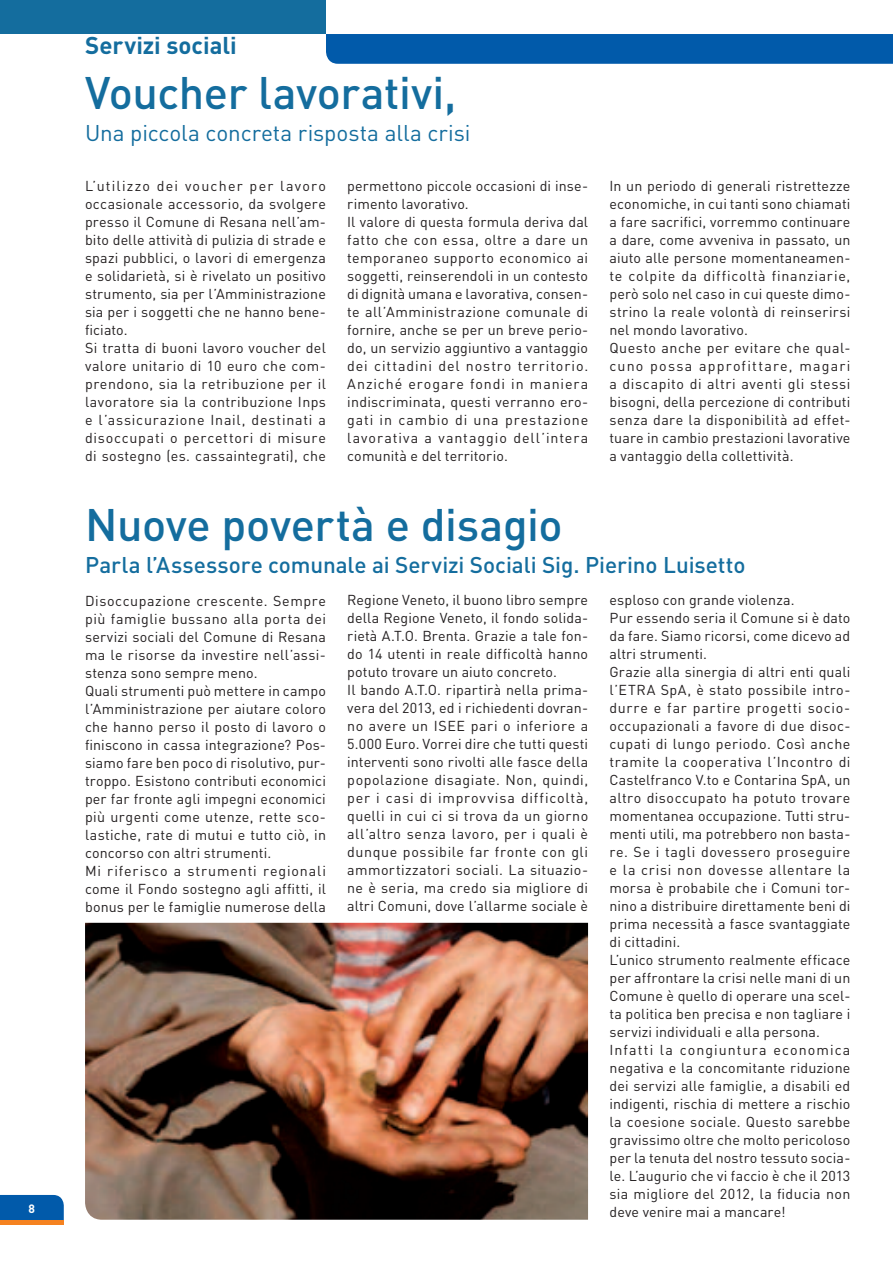
<style>
.page{position:relative;width:893px;height:1263px;background:#fff}
.page>*{position:absolute;margin:0;border:0;box-sizing:border-box;transform-origin:0 0}
.t1{font:500 45px "DIN";letter-spacing:-.01em;color:#146d9e}
.t2{font:700 24px "DIN";color:#146d9e}
.t3{font:500 22.5px "DIN";letter-spacing:-.005em;color:#146d9e}
.t4{font:22.5px "DIN";letter-spacing:-.005em;color:#146d9e}
.t5{font:14.25px/18px "DIN";letter-spacing:.02em;color:#231f20}
.t6{font:700 12px "DIN";color:#fff}
</style>
<div class="page">
<div style="left:0;top:1195px;width:64px;height:25px;background:#015aaa"></div>
<div style="left:0;top:1220px;width:64px;height:5px;background:#f58220"></div>
<div style="left:0;top:0;width:326px;height:34px;background:#146d9e"></div>
<div style="left:326px;top:34px;width:567px;height:30px;background:#015aaa"></div>
<img style="left:85px;top:923px;width:503px;height:297px">
<p class="t6" style="left:29px;top:1201px;width:8px">8</p>
<h2 class="t2" style="left:85px;top:30px;width:153px">Servizi sociali</h2>
<h1 class="t1" style="left:85px;top:64px;width:373px">Voucher lavorativi,</h1>
<h3 class="t4" style="left:85px;top:119px;width:387px">Una piccola concreta risposta alla crisi</h3>
<p class="t5" style="left:85px;top:177px;width:242px">L’utilizzo dei voucher per lavoro occasionale accessorio, da svolgere presso il Comune di Resana nell’am&shy;bito delle attività di pulizia di strade e spazi pubblici, o lavori di emergenza e solidarietà, si è rivelato un positivo strumento, sia per l’Amministrazione sia per i soggetti che ne hanno bene&shy;ficiato.<br>Si tratta di buoni lavoro voucher del valore unitario di 10 euro che com&shy;prendono, sia la retribuzione per il lavoratore sia la contribuzione Inps e l’assicurazione Inail, destinati a disoccupati o percettori di misure di sostegno (es. cassaintegrati), che</p>
<p class="t5" style="left:347px;top:177px;width:242px">permettono piccole occasioni di inse&shy;rimento lavorativo.<br>Il valore di questa formula deriva dal fatto che con essa, oltre a dare un temporaneo supporto economico ai soggetti, reinserendoli in un contesto di dignità umana e lavorativa, consen&shy;te all’Amministrazione comunale di fornire, anche se per un breve perio&shy;do, un servizio aggiuntivo a vantaggio dei cittadini del nostro territorio.<br>Anziché erogare fondi in maniera indiscriminata, questi verranno ero&shy;gati in cambio di una prestazione lavorativa a vantaggio dell’intera comunità e del territorio.</p>
<p class="t5" style="left:609px;top:177px;width:242px">In un periodo di generali ristrettezze economiche, in cui tanti sono chiamati a fare sacrifici, vorremmo continuare a dare, come avveniva in passato, un aiuto alle persone momentaneamen&shy;te colpite da difficoltà finanziarie, però solo nel caso in cui queste dimo&shy;strino la reale volontà di reinserirsi nel mondo lavorativo.<br>Questo anche per evitare che qual&shy;cuno possa approfittare, magari a discapito di altri aventi gli stessi bisogni, della percezione di contributi senza dare la disponibilità ad effet&shy;tuare in cambio prestazioni lavorative a vantaggio della collettività.</p>
<h1 class="t1" style="left:85px;top:496px;width:479px">Nuove povertà e disagio</h1>
<h3 class="t3" style="left:85px;top:550px;width:662px">Parla l’Assessore comunale ai Servizi Sociali Sig. Pierino Luisetto</h3>
<p class="t5" style="left:85px;top:591px;width:242px">Disoccupazione crescente. Sempre più famiglie bussano alla porta dei servizi sociali del Comune di Resana ma le risorse da investire nell’assi&shy;stenza sono sempre meno.<br>Quali strumenti può mettere in campo l’Amministrazione per aiutare coloro che hanno perso il posto di lavoro o finiscono in cassa integrazione? Pos&shy;siamo fare ben poco di risolutivo, pur&shy;troppo. Esistono contributi economici per far fronte agli impegni economici più urgenti come utenze, rette sco&shy;lastiche, rate di mutui e tutto ciò, in concorso con altri strumenti.<br>Mi riferisco a strumenti regionali come il Fondo sostegno agli affitti, il bonus per le famiglie numerose della</p>
<p class="t5" style="left:347px;top:591px;width:242px">Regione Veneto, il buono libro sempre della Regione Veneto, il fondo solida&shy;rietà A.T.O. Brenta. Grazie a tale fon&shy;do 14 utenti in reale difficoltà hanno potuto trovare un aiuto concreto.<br>Il bando A.T.O. ripartirà nella prima&shy;vera del 2013, ed i richiedenti dovran&shy;no avere un ISEE pari o inferiore a 5.000 Euro. Vorrei dire che tutti questi interventi sono rivolti alle fasce della popolazione disagiate. Non, quindi, per i casi di improvvisa difficoltà, quelli in cui ci si trova da un giorno all’altro senza lavoro, per i quali è dunque possibile far fronte con gli ammortizzatori sociali. La situazio&shy;ne è seria, ma credo sia migliore di altri Comuni, dove l’allarme sociale è</p>
<p class="t5" style="left:609px;top:591px;width:243px">esploso con grande violenza.<br>Pur essendo seria il Comune si è dato da fare. Siamo ricorsi, come dicevo ad altri strumenti.<br>Grazie alla sinergia di altri enti quali l’ETRA SpA, è stato possibile intro&shy;durre e far partire progetti socio&shy;occupazionali a favore di due disoc&shy;cupati di lungo periodo. Così anche tramite la cooperativa l’Incontro di Castelfranco V.to e Contarina SpA, un altro disoccupato ha potuto trovare momentanea occupazione. Tutti stru&shy;menti utili, ma potrebbero non basta&shy;re. Se i tagli dovessero proseguire e la crisi non dovesse allentare la morsa è probabile che i Comuni tor&shy;nino a distribuire direttamente beni di prima necessità a fasce svantaggiate di cittadini.<br>L’unico strumento realmente efficace per affrontare la crisi nelle mani di un Comune è quello di operare una scel&shy;ta politica ben precisa e non tagliare i servizi individuali e alla persona.<br>Infatti la congiuntura economica negativa e la concomitante riduzione dei servizi alle famiglie, a disabili ed indigenti, rischia di mettere a rischio la coesione sociale. Questo sarebbe gravissimo oltre che molto pericoloso per la tenuta del nostro tessuto socia&shy;le. L’augurio che vi faccio è che il 2013 sia migliore del 2012, la fiducia non deve venire mai a mancare!</p>
</div>
